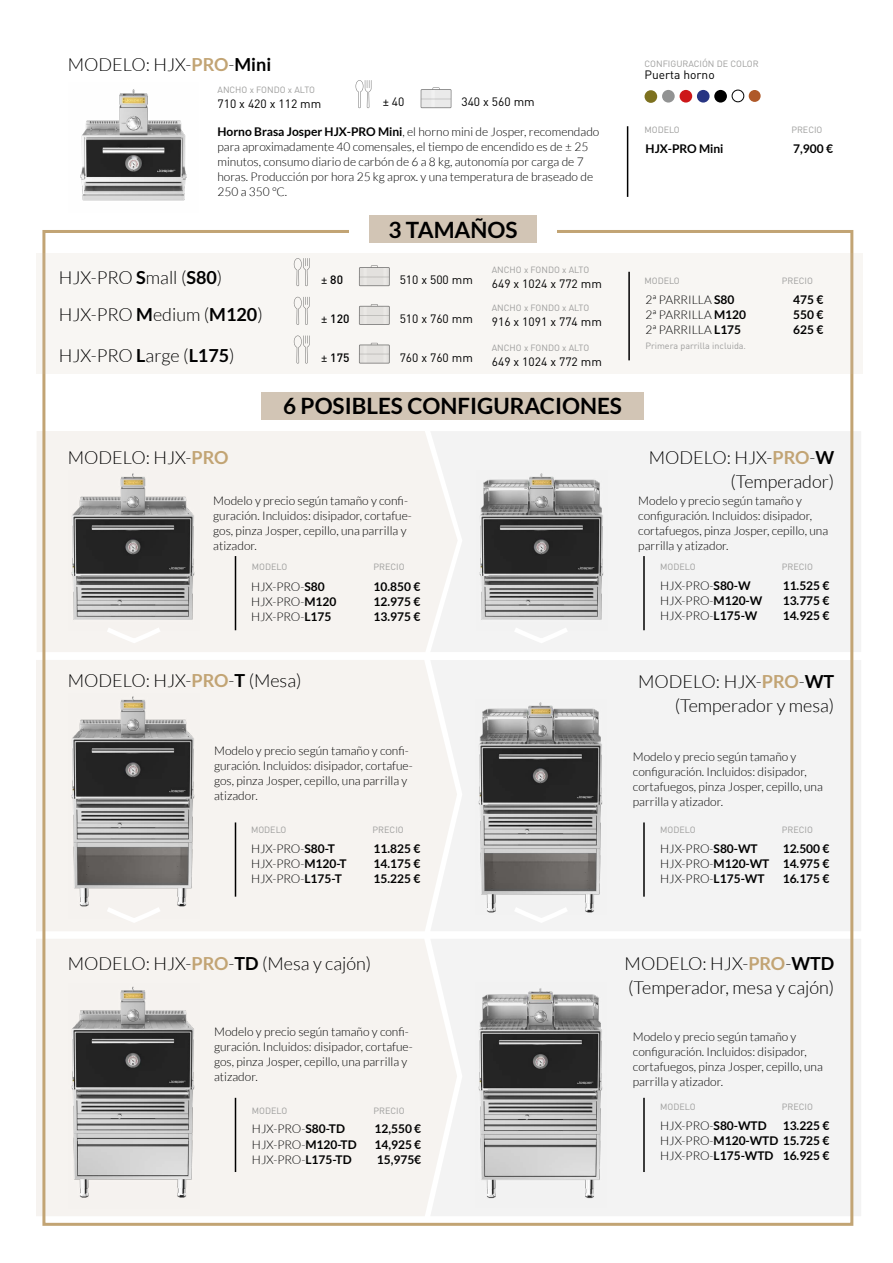
<style>
.page{position:relative;width:893px;height:1263px;background:#fff}
.page>*{position:absolute;margin:0;border:0;box-sizing:border-box;transform-origin:0 0}
.t1{font:700 22.5px "Lato";color:#000}
.t2{font:300 18px/24px "Lato";color:#000;text-align:right}
.t3{font:300 12px/15px "Lato";color:#000}
.t4{font:700 12px/15px "Lato";color:#000;text-align:justify}
.t5{font:12px "DIN Pro";color:#000}
.t6{font:500 12px "DIN Pro";color:#000}
.t7{font:9px "DIN Pro";color:#9d9d9c}
.s1{font-weight:700;color:#c2a474}
.s2{font-weight:700}
.s3{font-weight:400}
.s4{font-weight:300}
</style>
<div class="page">
<div style="left:37px;top:431px;width:393px;height:221px;background:#f6f3f0"></div>
<div style="left:430px;top:431px;width:431px;height:221px;background:#f3f3f3"></div>
<div style="left:36px;top:660px;width:394px;height:271px;background:#f6f3f0"></div>
<div style="left:430px;top:660px;width:431px;height:271px;background:#f3f3f3"></div>
<div style="left:36px;top:939px;width:394px;height:277px;background:#f6f3f0"></div>
<div style="left:430px;top:939px;width:431px;height:277px;background:#f3f3f3"></div>
<div style="left:261px;top:392px;width:383px;height:27px;background:#d2c5b5"></div>
<img style="left:476px;top:471px;width:131px;height:160px">
<img style="left:68px;top:471px;width:131px;height:160px">
<img style="left:68px;top:694px;width:131px;height:225px">
<img style="left:476px;top:700px;width:130px;height:215px">
<img style="left:68px;top:983px;width:131px;height:225px">
<img style="left:476px;top:982px;width:130px;height:225px">
<hr style="left:643px;top:556px;width:2px;height:74px;background:#000">
<hr style="left:235px;top:556px;width:1px;height:74px;background:#000">
<hr style="left:643px;top:822px;width:2px;height:75px;background:#000">
<hr style="left:235px;top:822px;width:1px;height:75px;background:#000">
<hr style="left:643px;top:1098px;width:2px;height:74px;background:#000">
<hr style="left:235px;top:1098px;width:1px;height:74px;background:#000">
<svg style="left:355px;top:80px;width:16px;height:28px"></svg>
<svg style="left:421px;top:87px;width:30px;height:21px"></svg>
<div style="left:644px;top:90px;width:13px;height:13px;background:#7d711f;border-radius:50%"></div>
<div style="left:662px;top:90px;width:13px;height:13px;background:#929393;border-radius:50%"></div>
<div style="left:680px;top:90px;width:12px;height:13px;background:#cd1719;border-radius:50%"></div>
<div style="left:697px;top:90px;width:13px;height:13px;background:#283583;border-radius:50%"></div>
<div style="left:714px;top:90px;width:13px;height:13px;background:#000;border-radius:50%"></div>
<div style="left:732px;top:90px;width:12px;height:12px;border:1px solid #000;border-radius:50%"></div>
<div style="left:749px;top:90px;width:12px;height:12px;background:#af5929;border-radius:50%"></div>
<hr style="left:627px;top:126px;width:1px;height:71px;background:#000">
<img style="left:80px;top:89px;width:107px;height:112px">
<div style="left:36px;top:253px;width:827px;height:120px;background:#f8f6f3"></div>
<div style="left:369px;top:216px;width:168px;height:27px;background:#d2c5b5"></div>
<svg style="left:294px;top:258px;width:16px;height:28px"></svg>
<svg style="left:359px;top:265px;width:31px;height:21px"></svg>
<svg style="left:294px;top:297px;width:16px;height:28px"></svg>
<svg style="left:359px;top:304px;width:31px;height:21px"></svg>
<svg style="left:294px;top:335px;width:16px;height:29px"></svg>
<svg style="left:359px;top:343px;width:31px;height:21px"></svg>
<hr style="left:628px;top:272px;width:2px;height:88px;background:#000">
<svg style="left:103px;top:625px;width:61px;height:20px"></svg>
<svg style="left:510px;top:625px;width:61px;height:20px"></svg>
<svg style="left:103px;top:905px;width:61px;height:20px"></svg>
<svg style="left:510px;top:905px;width:61px;height:20px"></svg>
<h2 class="t2" style="left:68px;top:53px;width:205px">MODELO: HJX-<span class="s1">PRO</span>-<span class="s2">Mini</span></h2>
<p class="t7" style="left:217px;top:84px;width:99px">ANCHO x FONDO x ALTO</p>
<p class="t5" style="left:217px;top:96px;width:105px">710 x 420 x 112 mm</p>
<p class="t5" style="left:383px;top:94px;width:23px">± 40</p>
<p class="t5" style="left:461px;top:94px;width:75px">340 x 560 mm</p>
<p class="t3" style="left:217px;top:124px;width:383px"><span class="s2">Horno Brasa Josper HJX-PRO Mini</span>, el horno mini de Josper, recomendado para aproximadamente 40 comensales, el tiempo de encendido es de ± 25 minutos, consumo diario de carbón de 6 a 8 kg, autonomía por carga de 7 horas. Producción por hora 25 kg aprox. y una temperatura de braseado de 250 a 350 °C.</p>
<h2 class="t2" style="left:59px;top:265px;width:165px">HJX-PRO <span class="s2">S</span>mall (<span class="s2">S80</span>)</h2>
<h2 class="t2" style="left:59px;top:303px;width:205px">HJX-PRO <span class="s2">M</span>edium (<span class="s2">M120</span>)</h2>
<h2 class="t2" style="left:59px;top:343px;width:177px">HJX-PRO <span class="s2">L</span>arge (<span class="s2">L175</span>)</h2>
<h1 class="t1" style="left:389px;top:217px;width:131px">3 TAMAÑOS</h1>
<p class="t6" style="left:321px;top:272px;width:24px"><span class="s3">±</span> 80</p>
<p class="t5" style="left:400px;top:272px;width:75px">510 x 500 mm</p>
<p class="t6" style="left:321px;top:310px;width:30px"><span class="s3">±</span> 120</p>
<p class="t5" style="left:400px;top:310px;width:75px">510 x 760 mm</p>
<p class="t6" style="left:321px;top:349px;width:30px"><span class="s3">±</span> 175</p>
<p class="t5" style="left:400px;top:349px;width:75px">760 x 760 mm</p>
<p class="t7" style="left:492px;top:264px;width:99px">ANCHO x FONDO x ALTO</p>
<p class="t5" style="left:492px;top:276px;width:112px">649 x 1024 x 772 mm</p>
<p class="t7" style="left:492px;top:301px;width:99px">ANCHO x FONDO x ALTO</p>
<p class="t5" style="left:492px;top:313px;width:112px">916 x 1091 x 774 mm</p>
<p class="t7" style="left:492px;top:341px;width:99px">ANCHO x FONDO x ALTO</p>
<p class="t5" style="left:492px;top:353px;width:112px">649 x 1024 x 772 mm</p>
<h1 class="t1" style="left:283px;top:393px;width:340px">6 POSIBLES CONFIGURACIONES</h1>
<p class="t7" style="left:644px;top:58px;width:116px">CONFIGURACIÓN DE COLOR</p>
<p class="t5" style="left:644px;top:66px;width:72px">Puerta horno</p>
<p class="t7" style="left:644px;top:124px;width:37px">MODELO</p>
<p class="t7" style="left:791px;top:124px;width:33px">PRECIO</p>
<p class="t4" style="left:646px;top:141px;width:79px">HJX-PRO Mini</p>
<p class="t4" style="left:793px;top:141px;width:41px">7,900 €</p>
<p class="t7" style="left:644px;top:275px;width:37px">MODELO</p>
<p class="t7" style="left:782px;top:275px;width:33px">PRECIO</p>
<p class="t3" style="left:646px;top:292px;width:102px">2ª PARRILLA <span class="s2">S80<br></span>2ª PARRILLA <span class="s2">M120<br></span>2ª PARRILLA <span class="s2">L175</span></p>
<p class="t4" style="left:793px;top:292px;width:32px">475 € 550 € 625 €</p>
<p class="t7" style="left:645px;top:339px;width:102px">Primera parrilla incluida.</p>
<h2 class="t2" style="left:68px;top:445px;width:162px">MODELO: HJX-<span class="s1">PRO</span></h2>
<h2 class="t2" style="left:649px;top:445px;width:187px">MODELO: HJX-<span class="s1">PRO</span>-<span class="s2">W </span>(Temperador)</h2>
<p class="t3" style="left:213px;top:493px;width:200px">Modelo y precio según tamaño y confi&shy;guración. Incluidos: disipador, cortafue&shy;gos, pinza Josper, cepillo, una parrilla y atizador.</p>
<p class="t7" style="left:252px;top:561px;width:37px">MODELO</p>
<p class="t7" style="left:374px;top:561px;width:33px">PRECIO</p>
<p class="t3" style="left:638px;top:493px;width:191px">Modelo y precio según tamaño y configuración. Incluidos: disipador, cortafuegos, pinza Josper, cepillo, una parrilla y atizador.</p>
<p class="t7" style="left:660px;top:561px;width:37px">MODELO</p>
<p class="t7" style="left:782px;top:561px;width:33px">PRECIO</p>
<p class="t3" style="left:251px;top:579px;width:87px">HJX-PRO-<span class="s2">S80<br></span>HJX-PRO-<span class="s2">M120<br></span>HJX-PRO-<span class="s2">L175</span></p>
<p class="t4" style="left:373px;top:579px;width:48px">10.850 € 12.975 € 13.975 €</p>
<p class="t3" style="left:660px;top:578px;width:104px">HJX-PRO-<span class="s2">S80-W<br></span>HJX-PRO-<span class="s2">M120-W<br></span>HJX-PRO-<span class="s2">L175-W</span></p>
<p class="t4" style="left:783px;top:578px;width:48px">11.525 € 13.775 € 14.925 €</p>
<h2 class="t2" style="left:68px;top:668px;width:235px">MODELO: HJX-<span class="s1">PRO</span>-<span class="s2">T</span> (Mesa)</h2>
<h2 class="t2" style="left:638px;top:669px;width:198px">MODELO: HJX-<span class="s1">PRO</span>-<span class="s2">WT </span>(Temperador y mesa)</h2>
<p class="t3" style="left:214px;top:743px;width:200px">Modelo y precio según tamaño y confi&shy;guración. Incluidos: disipador, cortafue&shy;gos, pinza Josper, cepillo, una parrilla y atizador.</p>
<p class="t3" style="left:633px;top:749px;width:191px">Modelo y precio según tamaño y configuración. Incluidos: disipador, cortafuegos, pinza Josper, cepillo, una parrilla y atizador.</p>
<p class="t7" style="left:251px;top:824px;width:37px">MODELO</p>
<p class="t7" style="left:373px;top:824px;width:33px">PRECIO</p>
<p class="t7" style="left:660px;top:824px;width:37px">MODELO</p>
<p class="t7" style="left:782px;top:824px;width:33px">PRECIO</p>
<p class="t3" style="left:251px;top:841px;width:97px">HJX-PRO-<span class="s2">S80-T<br></span>HJX-PRO-<span class="s2">M120-T<br></span>HJX-PRO-<span class="s2">L175-T</span></p>
<p class="t4" style="left:373px;top:841px;width:48px">11.825 € 14.175 € 15.225 €</p>
<p class="t3" style="left:660px;top:841px;width:111px">HJX-PRO-<span class="s2">S80-WT<br></span>HJX-PRO-<span class="s2">M120-WT<br></span>HJX-PRO-<span class="s2">L175-WT</span></p>
<p class="t4" style="left:783px;top:841px;width:48px">12.500 € 14.975 € 16.175 €</p>
<h2 class="t2" style="left:68px;top:951px;width:305px">MODELO: HJX-<span class="s1">PRO</span>-<span class="s2">TD</span> (Mesa y cajón)</h2>
<h2 class="t2" style="left:625px;top:951px;width:211px;text-align:left">MODELO: HJX-<span class="s1">PRO</span>-<span class="s2">WTD </span>(Temperador, mesa y cajón)</h2>
<p class="t3" style="left:214px;top:1024px;width:200px">Modelo y precio según tamaño y confi&shy;guración. Incluidos: disipador, cortafue&shy;gos, pinza Josper, cepillo, una parrilla y atizador.</p>
<p class="t3" style="left:633px;top:1029px;width:191px">Modelo y precio según tamaño y configuración. Incluidos: disipador, cortafuegos, pinza Josper, cepillo, una parrilla y atizador.</p>
<p class="t7" style="left:252px;top:1104px;width:37px">MODELO</p>
<p class="t7" style="left:374px;top:1104px;width:33px">PRECIO</p>
<p class="t7" style="left:660px;top:1101px;width:37px">MODELO</p>
<p class="t7" style="left:782px;top:1101px;width:33px">PRECIO</p>
<p class="t3" style="left:252px;top:1122px;width:106px">HJX-PRO-<span class="s2">S80-TD<br></span>HJX-PRO-<span class="s2">M120-TD<br></span>HJX-PRO-<span class="s2">L175-TD</span></p>
<p class="t4" style="left:374px;top:1121px;width:48px">12,550 € 14,925 € 15,975€</p>
<p class="t4" style="left:660px;top:1117px;width:171px;text-align:left"><span class="s4">HJX-PRO-</span>S80-WTD<br><span class="s4">HJX-PRO-</span>M120-WTD 15.725 €<br><span class="s4">HJX-PRO-</span>L175-WTD</p>
<p class="t4" style="left:783px;top:1117px;width:48px">13.225 €</p>
<p class="t4" style="left:783px;top:1147px;width:48px">16.925 €</p>
</div>
